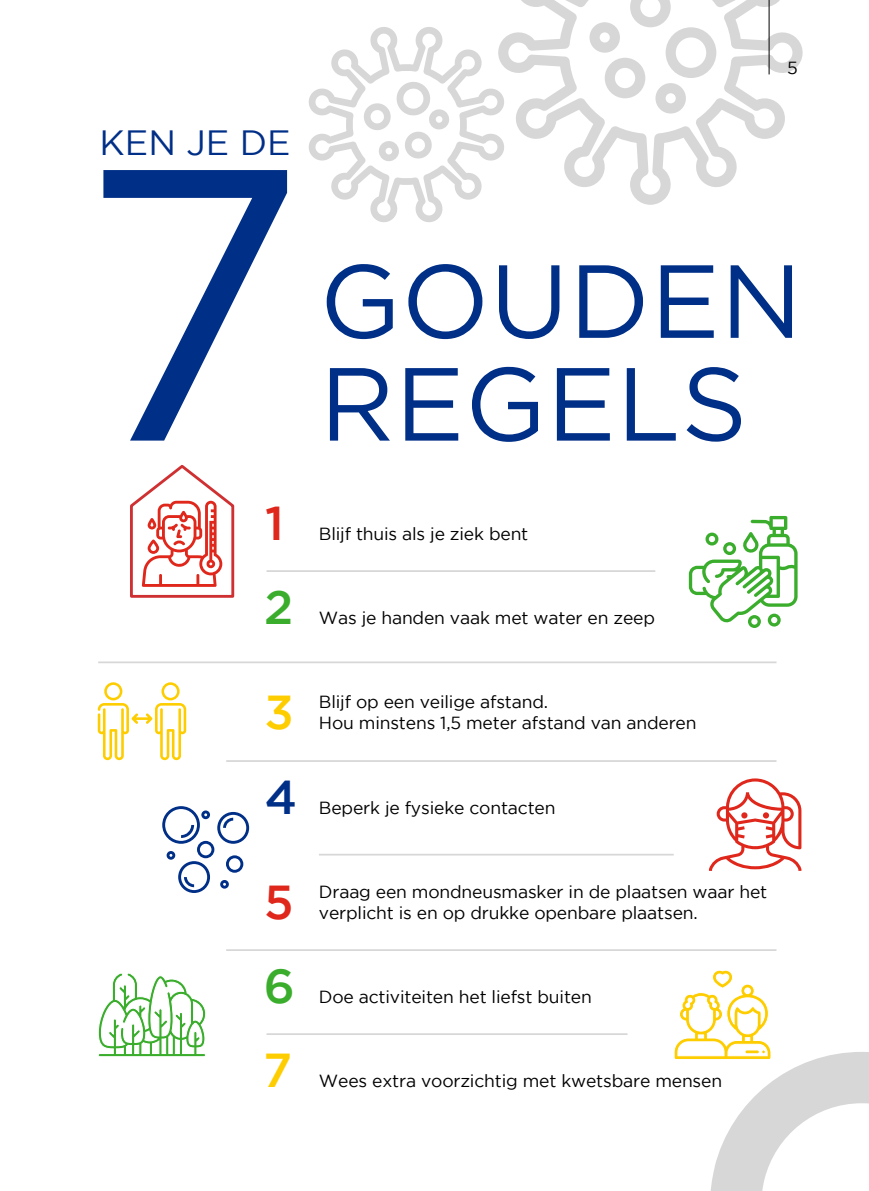
<style>
.page{position:relative;width:869px;height:1191px;background:#fff}
.page>*{position:absolute;margin:0;border:0;box-sizing:border-box;transform-origin:0 0}
.t1{font:386.4px "Gotham";color:#002f87}
.t2{font:103.6px/102.7px "Gotham";letter-spacing:.005em;color:#002f87}
.t3{font:500 47.43px "Gotham";color:#df271c}
.t4{font:500 47.43px "Gotham";color:#3aad2c}
.t5{font:500 47.43px "Gotham";color:#fecd00}
.t6{font:500 47.43px "Gotham";color:#002f87}
.t7{font:35px "Gotham";letter-spacing:.005em;color:#002f87}
.t8{font:17.5px/21px "Gotham";letter-spacing:-.01em;color:#000}
</style>
<div class="page">
<svg style="left:308px;top:27px;width:187px;height:195px"></svg>
<svg style="left:688px;top:516px;width:109px;height:112px"></svg>
<svg style="left:98px;top:682px;width:88px;height:78px"></svg>
<svg style="left:709px;top:778px;width:92px;height:93px"></svg>
<svg style="left:98px;top:973px;width:108px;height:84px"></svg>
<svg style="left:674px;top:970px;width:194px;height:221px"></svg>
<svg style="left:130px;top:465px;width:105px;height:133px"></svg>
<hr style="left:266px;top:570px;width:389px;height:2px;background:#d6d7d6">
<hr style="left:98px;top:661px;width:678px;height:2px;background:#d6d7d6">
<hr style="left:226px;top:760px;width:550px;height:2px;background:#d6d7d6">
<hr style="left:319px;top:853px;width:354px;height:2px;background:#d6d7d6">
<hr style="left:226px;top:949px;width:550px;height:2px;background:#d6d7d6">
<hr style="left:266px;top:1033px;width:361px;height:2px;background:#d6d7d6">
<svg style="left:162px;top:806px;width:87px;height:87px"></svg>
<svg style="left:495px;top:0;width:308px;height:205px"></svg>
<svg style="left:589px;top:0;width:127px;height:113px"></svg>
<hr style="left:768px;top:0;width:1px;height:74px;background:#000">
<h3 class="t7" style="left:99px;top:123px;width:193px">KEN JE DE</h3>
<h1 class="t1" style="left:77px;top:90px;width:232px">7</h1>
<h3 class="t3" style="left:265px;top:496px;width:20px">1</h3>
<h3 class="t4" style="left:264px;top:580px;width:31px">2</h3>
<p class="t8" style="left:786px;top:57px;width:12px">5</p>
<h2 class="t2" style="left:319px;top:248px;width:484px">GOUDEN<br>REGELS</h2>
<p class="t8" style="left:319px;top:523px;width:211px">Blijf thuis als je ziek bent</p>
<p class="t8" style="left:319px;top:607px;width:337px">Was je handen vaak met water en zeep</p>
<h3 class="t5" style="left:264px;top:685px;width:31px">3</h3>
<h3 class="t6" style="left:265px;top:769px;width:34px">4</h3>
<p class="t8" style="left:319px;top:691px;width:379px">Blijf op een veilige afstand.<br>Hou minstens 1,5 meter afstand van anderen</p>
<p class="t8" style="left:319px;top:796px;width:238px">Beperk je fysieke contacten</p>
<h3 class="t3" style="left:264px;top:874px;width:31px">5</h3>
<h3 class="t4" style="left:264px;top:958px;width:33px">6</h3>
<h3 class="t5" style="left:263px;top:1042px;width:30px">7</h3>
<p class="t8" style="left:319px;top:880px;width:449px">Draag een mondneusmasker in de plaatsen waar het verplicht is en op drukke openbare plaatsen.</p>
<p class="t8" style="left:319px;top:985px;width:274px">Doe activiteiten het liefst buiten</p>
<p class="t8" style="left:319px;top:1069px;width:404px">Wees extra voorzichtig met kwetsbare mensen</p>
</div>
